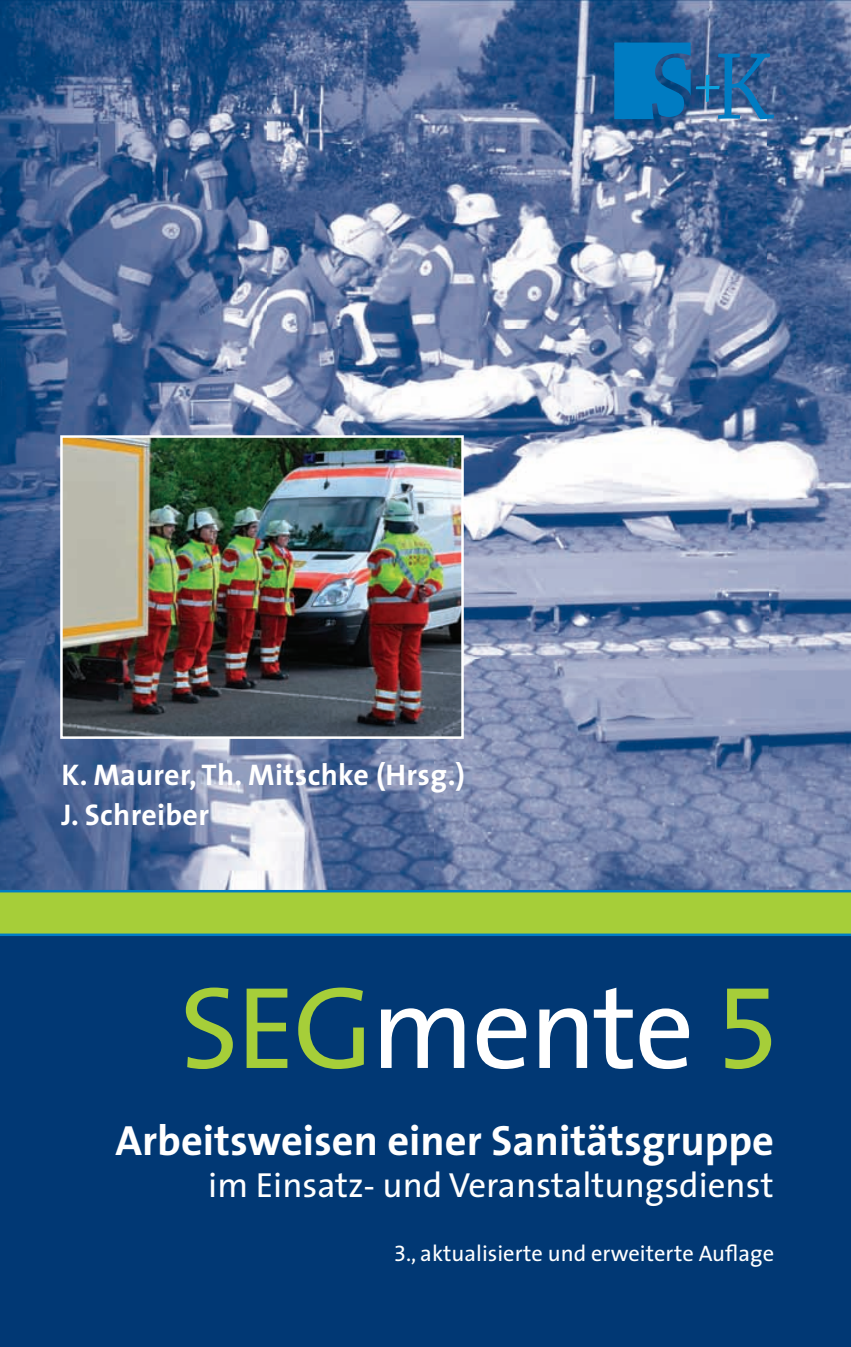
<style>
.page{position:relative;width:851px;height:1347px;background:#fff}
.page>*{position:absolute;margin:0;border:0;box-sizing:border-box;transform-origin:0 0}
.t1{font:117.5px "The Sans";letter-spacing:-.02em;color:#fff}
.t2{font:700 42.5px "The Sans";color:#fff}
.t3{font:35px "The Sans";color:#fff}
.t4{font:700 30px/40px "The Sans";letter-spacing:.01em;color:#fff}
.t5{font:22.5px "The Sans";color:#fff}
.s1{color:#a6ce39}
.s2{font-family:"The Sans Expert";color:#a6ce39}
.s3{font-family:"The Sans Expert"}
</style>
<div class="page">
<img style="left:0;top:0;width:850px;height:888px">
<div style="left:0;top:905px;width:850px;height:441px;background:#013874"></div>
<svg style="left:0;top:888px;width:850px;height:48px;background:#92c24b"></svg>
<svg style="left:614px;top:43px;width:160px;height:76px;background:#206faa"></svg>
<img style="left:63px;top:438px;width:397px;height:298px">
<div style="left:60px;top:435px;width:403px;height:304px;border:2px solid #fff"></div>
<p class="t4" style="left:61px;top:754px;width:405px">K. Maurer, Th. Mitschke (Hrsg.)<br>J. Schreiber</p>
<h1 class="t1" style="left:180px;top:930px;width:601px"><span class="s1">SEG</span>mente <span class="s2">5</span></h1>
<h2 class="t2" style="left:116px;top:1105px;width:660px">Arbeitsweisen einer Sanitätsgruppe</h2>
<p class="t3" style="left:208px;top:1156px;width:567px">im Einsatz- und Veranstaltungsdienst</p>
<p class="t5" style="left:394px;top:1234px;width:382px"><span class="s3">3</span>., aktualisierte und erweiterte Auflage</p>
</div>
